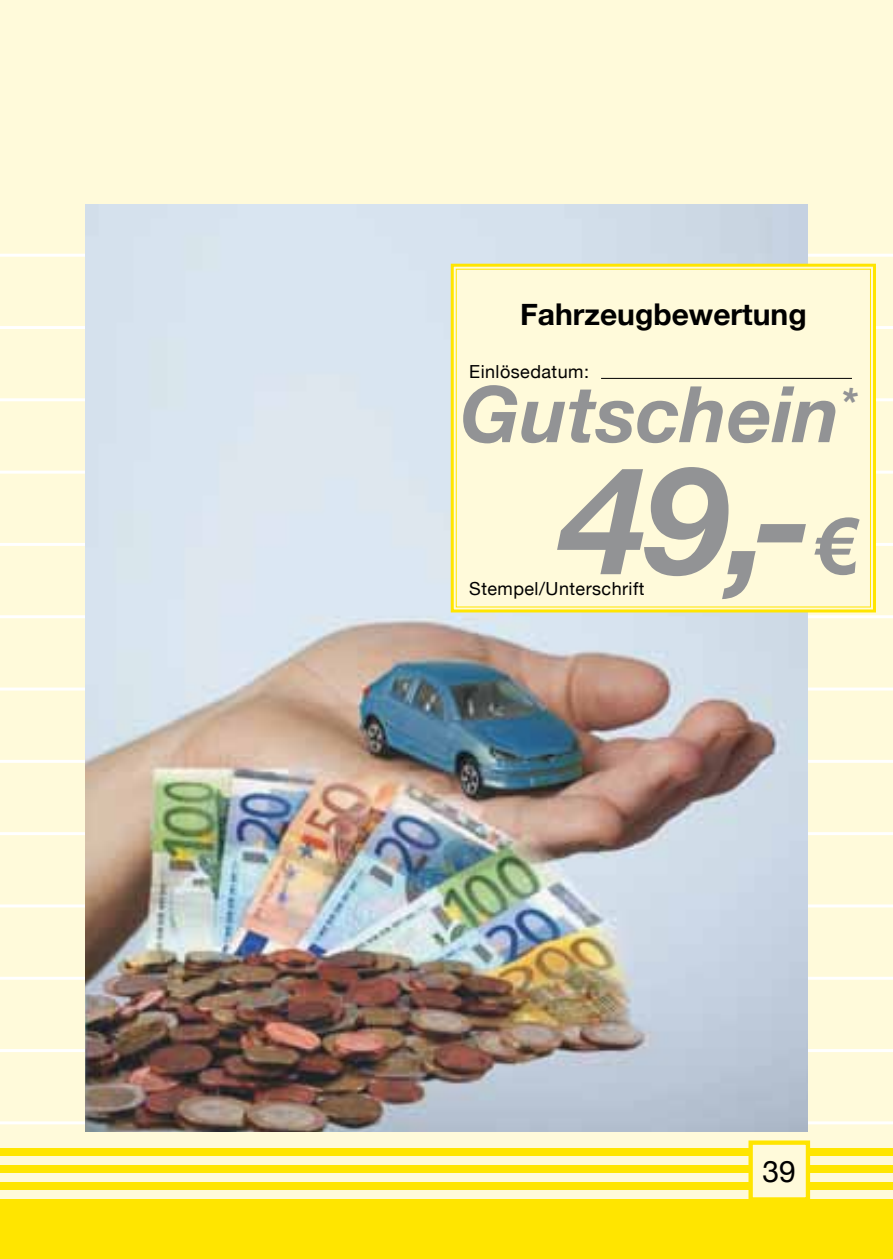
<style>
.page{position:relative;width:893px;height:1259px;background:#fffada}
.page>*{position:absolute;margin:0;border:0;box-sizing:border-box;transform-origin:0 0}
.t1{font:italic 700 150px "Helvetica Neue";color:#929395}
.t2{font:italic 700 78px "Helvetica Neue";color:#929395}
.t3{font:700 30px "Helvetica Neue";color:#000}
.t4{font:30px "Helvetica Neue";color:#000}
.t5{font:18px "Helvetica Neue";letter-spacing:.025em;color:#000}
.s1{font-family:"Arial";font-style:normal;font-size:78px}
</style>
<div class="page">
<div style="left:0;top:1199px;width:893px;height:60px;background:#ffe500"></div>
<div style="left:0;top:1182px;width:893px;height:8px;background:#ffe500"></div>
<div style="left:0;top:1165px;width:893px;height:8px;background:#ffe500"></div>
<div style="left:0;top:1148px;width:893px;height:8px;background:#ffe500"></div>
<hr style="left:0;top:1121px;width:893px;height:3px;background:#fff">
<hr style="left:0;top:1049px;width:893px;height:3px;background:#fff">
<hr style="left:0;top:976px;width:893px;height:3px;background:#fff">
<hr style="left:0;top:904px;width:893px;height:3px;background:#fff">
<hr style="left:0;top:832px;width:893px;height:3px;background:#fff">
<hr style="left:0;top:760px;width:893px;height:3px;background:#fff">
<hr style="left:0;top:687px;width:893px;height:3px;background:#fff">
<hr style="left:0;top:615px;width:893px;height:3px;background:#fff">
<hr style="left:0;top:543px;width:893px;height:3px;background:#fff">
<hr style="left:0;top:470px;width:893px;height:3px;background:#fff">
<hr style="left:0;top:398px;width:893px;height:3px;background:#fff">
<hr style="left:0;top:326px;width:893px;height:3px;background:#fff">
<hr style="left:0;top:254px;width:893px;height:3px;background:#fff">
<div style="left:748px;top:1140px;width:62px;height:61px;background:#fffada;border:4px solid #ffe500"></div>
<img style="left:85px;top:204px;width:723px;height:927px">
<svg style="left:449px;top:262px;width:428px;height:352px"></svg>
<div style="left:456px;top:269px;width:415px;height:338px;border:1px solid #ffe500"></div>
<hr style="left:601px;top:378px;width:251px;height:1px;background:#000">
<h3 class="t3" style="left:520px;top:290px;width:288px">Fahrzeugbewertung</h3>
<p class="t5" style="left:469px;top:359px;width:121px">Einlösedatum:</p>
<h2 class="t2" style="left:460px;top:353px;width:398px">Gutschein<sup>*</sup></h2>
<h1 class="t1" style="left:562px;top:403px;width:306px">49,-<span class="s1">€</span></h1>
<p class="t5" style="left:469px;top:576px;width:177px">Stempel/Unterschrift</p>
<h3 class="t4" style="left:762px;top:1149px;width:35px">39</h3>
</div>
